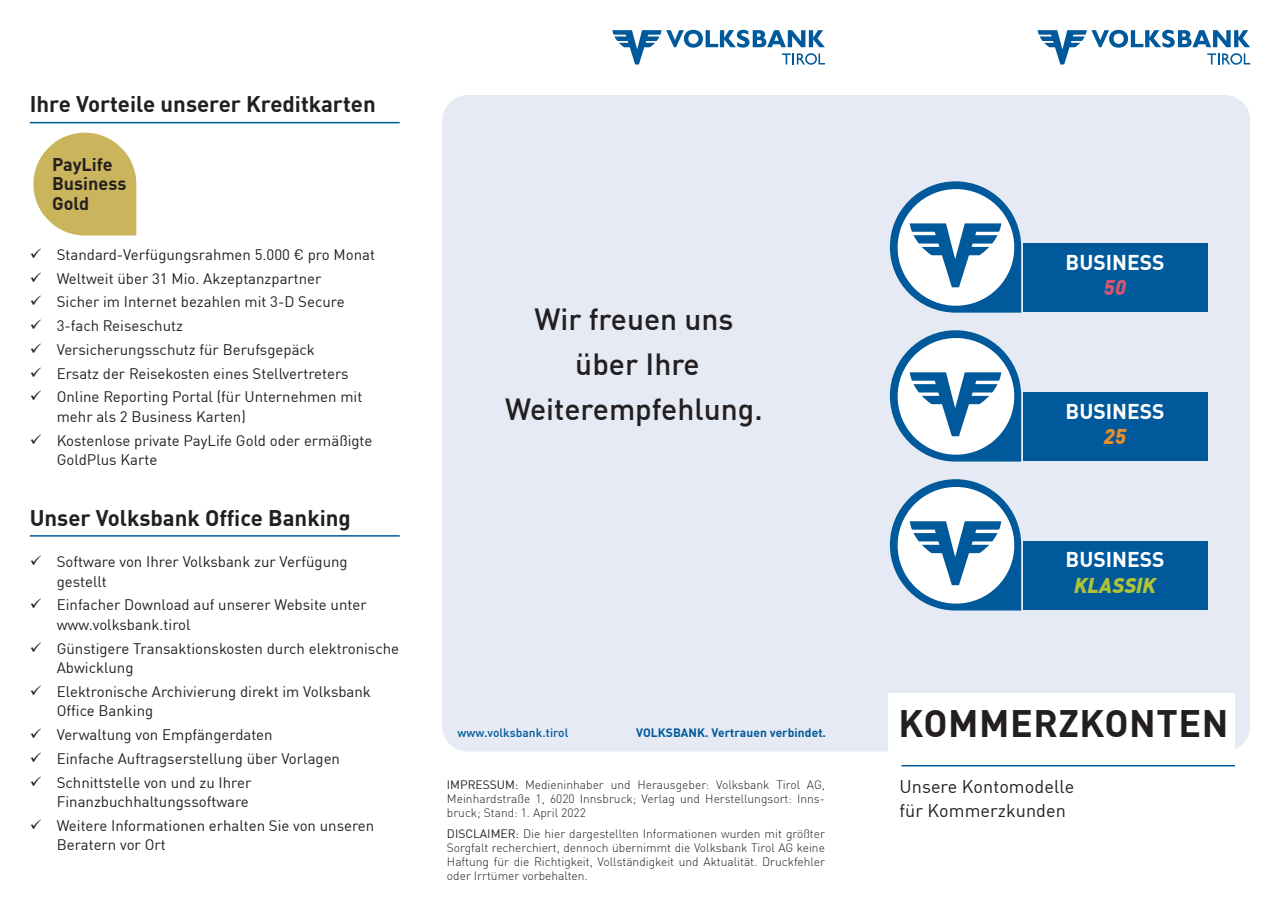
<style>
.page{position:relative;width:1280px;height:910px;background:#fff}
.page>*{position:absolute;margin:0;border:0;box-sizing:border-box;transform-origin:0 0}
.t1{font:700 37.5px "DINOT";letter-spacing:.015em;color:#231f20}
.Tabele_Überschriften{font:500 30px/45px "DINOT";color:#231f20;text-align:center}
.Tabele_Überschriften-2{font:700 22.2px "DINOT";color:#231f20}
.t2{font:700 21px/25.2px "DINOT";color:#fff;text-align:center}
.t3{font:18px "DINOT";letter-spacing:.005em;color:#231f20}
.Tabele_Überschriften-3{font:700 18px/19.5px "DINOT";color:#231f20}
.t4{font:15px/19.5px "DINOT";color:#231f20}
.Kleingedrucktes{font:300 12px/14px "DINOT";color:#231f20;text-align:justify}
.t5{font:700 12px "DINOT";letter-spacing:.005em;color:#00599b}
.t6{font:500 12px "DINOT";letter-spacing:.005em;color:#00599b}
.s1{font-weight:400}
.s2{font-weight:900;font-style:italic;color:#d35572}
.s3{font-weight:900;font-style:italic;color:#e88d30}
.s4{font-weight:900;font-style:italic;color:#afc337}
</style>
<div class="page">
<svg style="left:33px;top:133px;width:103px;height:103px"></svg>
<div style="left:442px;top:95px;width:808px;height:657px;background:#e6eaf4;border-radius:26px"></div>
<svg style="left:1037px;top:30px;width:213px;height:35px"></svg>
<svg style="left:612px;top:30px;width:213px;height:35px"></svg>
<div style="left:889px;top:693px;width:346px;height:81px;background:#fff"></div>
<hr style="left:901px;top:765px;width:334px;height:1px;background:#00599b">
<div style="left:1023px;top:243px;width:185px;height:69px;background:#00599b"></div>
<svg style="left:889px;top:181px;width:133px;height:132px"></svg>
<div style="left:1023px;top:392px;width:185px;height:69px;background:#00599b"></div>
<svg style="left:889px;top:330px;width:133px;height:132px"></svg>
<div style="left:1023px;top:541px;width:185px;height:69px;background:#00599b"></div>
<svg style="left:889px;top:479px;width:133px;height:132px"></svg>
<hr style="left:30px;top:122px;width:370px;height:1px;background:#00599b">
<hr style="left:30px;top:535px;width:370px;height:2px;background:#00599b">
<p class="Tabele_Überschriften-2" style="left:30px;top:86px;width:347px">Ihre Vorteile unserer Kreditkarten</p>
<p class="Tabele_Überschriften-3" style="left:52px;top:153px;width:76px">PayLife<br>Business<br>Gold</p>
<p class="t4" style="left:57px;top:243px;width:320px">Standard-Verfügungsrahmen 5.000 € pro Monat</p>
<p class="t4" style="left:57px;top:267px;width:266px">Weltweit über 31 Mio. Akzeptanzpartner</p>
<p class="t4" style="left:57px;top:291px;width:289px">Sicher im Internet bezahlen mit 3-D Secure</p>
<p class="t4" style="left:57px;top:315px;width:128px">3-fach Reiseschutz</p>
<p class="t4" style="left:57px;top:338px;width:260px">Versicherungsschutz für Berufsgepäck</p>
<p class="t4" style="left:57px;top:362px;width:293px">Ersatz der Reisekosten eines Stellvertreters</p>
<p class="t4" style="left:57px;top:386px;width:307px">Online Reporting Portal (für Unternehmen mit mehr als 2 Business Karten)</p>
<p class="t4" style="left:57px;top:429px;width:317px">Kostenlose private PayLife Gold oder ermäßigte<br>GoldPlus Karte</p>
<p class="Tabele_Überschriften-2" style="left:30px;top:501px;width:323px">Unser Volksbank Office Banking</p>
<p class="t4" style="left:57px;top:551px;width:292px">Software von Ihrer Volksbank zur Verfügung gestellt</p>
<p class="t4" style="left:57px;top:594px;width:311px">Einfacher Download auf unserer Website unter www.volksbank.tirol</p>
<p class="t4" style="left:57px;top:637px;width:344px">Günstigere Transaktionskosten durch elektronische<br>Abwicklung</p>
<p class="t4" style="left:57px;top:680px;width:316px">Elektronische Archivierung direkt im Volksbank<br>Office Banking</p>
<p class="t4" style="left:57px;top:724px;width:217px">Verwaltung von Empfängerdaten</p>
<p class="t4" style="left:57px;top:747px;width:285px">Einfache Auftragserstellung über Vorlagen</p>
<p class="t4" style="left:57px;top:771px;width:196px">Schnittstelle von und zu Ihrer<br>Finanzbuchhaltungssoftware</p>
<p class="t4" style="left:57px;top:814px;width:319px">Weitere Informationen erhalten Sie von unseren<br>Beratern vor Ort</p>
<p class="Tabele_Überschriften" style="left:505px;top:294px;width:259px">Wir freuen uns über Ihre<br>Weiterempfehlung.</p>
<p class="t6" style="left:458px;top:723px;width:112px">www.volksbank.tirol</p>
<p class="t5" style="left:636px;top:723px;width:191px">VOLKSBANK. Vertrauen verbindet.</p>
<p class="Kleingedrucktes" style="left:447px;top:777px;width:380px"><span class="s1">IMPRESSUM:</span> Medieninhaber und Herausgeber: Volksbank Tirol AG, Meinhardstraße 1, 6020 Innsbruck; Verlag und Herstellungsort: Inns&shy;bruck; Stand: 1. April 2022</p>
<p class="Kleingedrucktes" style="left:447px;top:825px;width:380px"><span class="s1">DISCLAIMER:</span> Die hier dargestellten Informationen wurden mit größter Sorgfalt recherchiert, dennoch übernimmt die Volksbank Tirol AG keine Haftung für die Richtigkeit, Vollständigkeit und Aktualität. Druckfehler oder Irrtümer vorbehalten.</p>
<p class="t2" style="left:1065px;top:247px;width:101px">BUSINESS<br><span class="s2">50</span></p>
<p class="t2" style="left:1065px;top:396px;width:101px">BUSINESS<br><span class="s3">25</span></p>
<p class="t2" style="left:1065px;top:545px;width:101px">BUSINESS<br><span class="s4">KLASSIK</span></p>
<p class="t1" style="left:898px;top:694px;width:331px">KOMMERZKONTEN</p>
<p class="t3" style="left:899px;top:773px;width:176px">Unsere Kontomodelle</p>
<p class="t3" style="left:899px;top:797px;width:168px">für Kommerzkunden</p>
</div>
